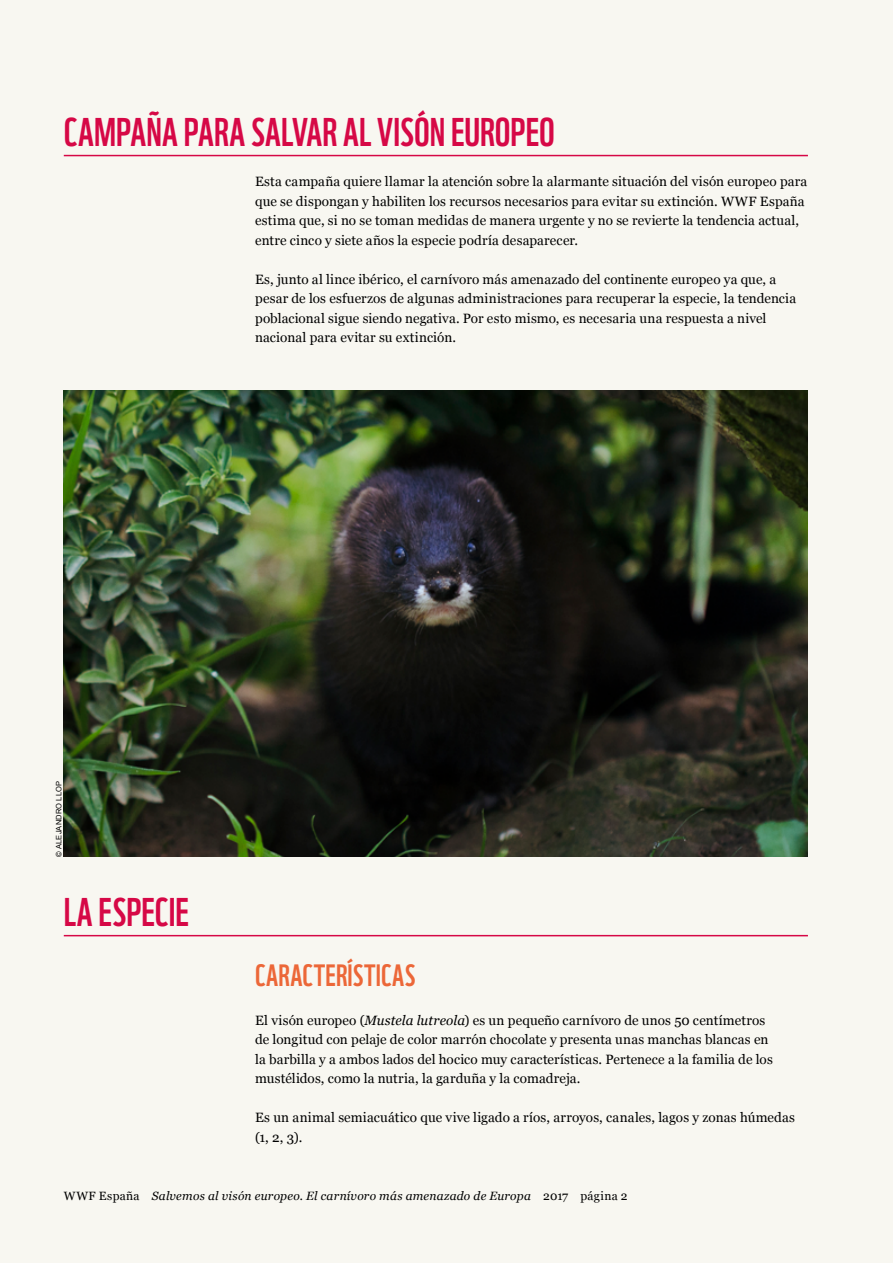
<style>
.page{position:relative;width:893px;height:1263px;background:#f8f7f1}
.page>*{position:absolute;margin:0;border:0;box-sizing:border-box;transform-origin:0 0}
.t1{font:39px "WWF";letter-spacing:.005em;color:#d60846}
.Título_3{font:30px "WWF";letter-spacing:.01em;color:#ec6738}
.t2{font:13.5px/19.5px "Georgia";letter-spacing:.01em;color:#000}
.t3{font:italic 12px "Georgia";letter-spacing:.02em;color:#000}
.Autor{font:7.5px "Arial";letter-spacing:.025em;color:#000}
.s1{font-style:italic}
.s2{font-style:normal}
</style>
<div class="page">
<hr style="left:64px;top:155px;width:744px;height:1px;background:#d60846">
<hr style="left:64px;top:935px;width:744px;height:1px;background:#d60846">
<img style="left:64px;top:390px;width:744px;height:467px">
<p class="t1" style="left:64px;top:102px;width:493px">CAMPAÑA PARA SALVAR AL VISÓN EUROPEO</p>
<p class="t2" style="left:255px;top:171px;width:554px">Esta campaña quiere llamar la atención sobre la alarmante situación del visón europeo para que se dispongan y habiliten los recursos necesarios para evitar su extinción. WWF España estima que, si no se toman medidas de manera urgente y no se revierte la tendencia actual, entre cinco y siete años la especie podría desaparecer.</p>
<p class="t2" style="left:255px;top:269px;width:542px">Es, junto al lince ibérico, el carnívoro más amenazado del continente europeo ya que, a pesar de los esfuerzos de algunas administraciones para recuperar la especie, la tendencia poblacional sigue siendo negativa. Por esto mismo, es necesaria una respuesta a nivel nacional para evitar su extinción.</p>
<p class="Autor" style="left:54px;top:857px;width:77px;rotate:-90deg">© ALEJANDRO LLOP</p>
<p class="t1" style="left:64px;top:882px;width:127px">LA ESPECIE</p>
<h2 class="Título_3" style="left:255px;top:951px;width:162px">CARACTERÍSTICAS</h2>
<p class="t2" style="left:255px;top:1010px;width:519px">El visón europeo (<span class="s1">Mustela lutreola</span>) es un pequeño carnívoro de unos 50 centímetros de longitud con pelaje de color marrón chocolate y presenta unas manchas blancas en la barbilla y a ambos lados del hocico muy características. Pertenece a la familia de los mustélidos, como la nutria, la garduña y la comadreja.</p>
<p class="t2" style="left:255px;top:1107px;width:541px">Es un animal semiacuático que vive ligado a ríos, arroyos, canales, lagos y zonas húmedas (1, 2, 3).</p>
<p class="t3" style="left:64px;top:1187px;width:565px"><span class="s2">WWF España</span> Salvemos al visón europeo. El carnívoro más amenazado de Europa <span class="s2">2017 página 2</span></p>
</div>
